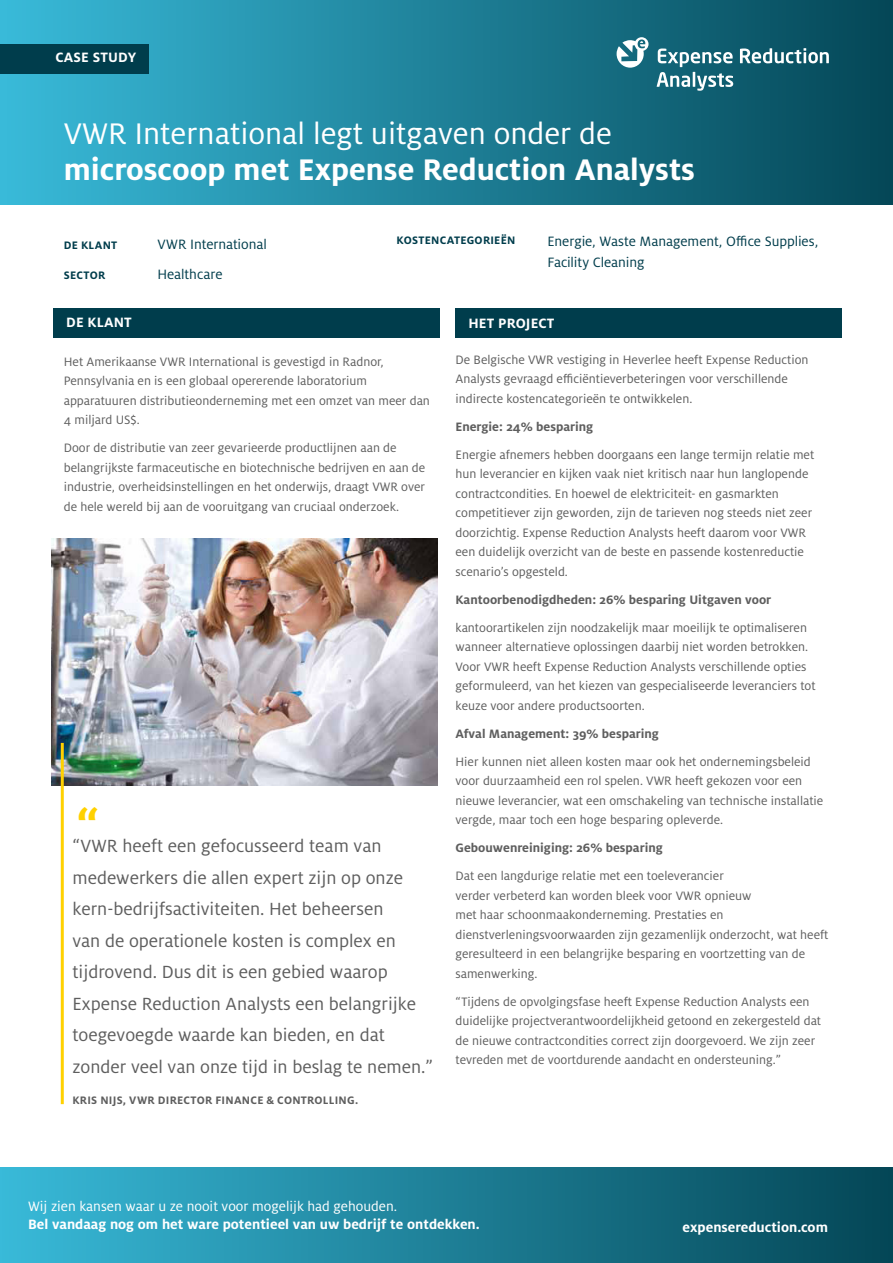
<style>
.page{position:relative;width:893px;height:1263px;background:#fff}
.page>*{position:absolute;margin:0;border:0;box-sizing:border-box;transform-origin:0 0}
.t1{font:700 48px "Milo Pro";color:#ffd100}
.t2{font:700 33px "Milo Pro";color:#fff}
.t3{font:33px "Milo Pro";color:#fff}
.t4{font:19.5px/31.5px "Milo Pro";color:#5e5e5e}
.t5{font:700 15px "Milo Pro";color:#fff}
.t6{font:15px/21px "Milo Pro";letter-spacing:-.005em;color:#003d4c}
.t7{font:15px "Milo Pro";color:#fff}
.t8{font:13.5px/19.5px "Milo Pro";color:#5e5e5e}
.t9{font:700 13.5px "Milo Pro";color:#5e5e5e}
.t10{font:700 12px "Milo Pro";letter-spacing:.02em;color:#5e5e5e}
.t11{font:700 12px "Milo Pro";letter-spacing:.02em;color:#003d4c}
</style>
<div class="page">
<div style="left:0;top:1167px;width:893px;height:96px;background:linear-gradient(to right,#39b9d8,#044656)"></div>
<div style="left:0;top:0;width:893px;height:204px;background:linear-gradient(to right,#39bad9,#044756)"></div>
<div style="left:53px;top:308px;width:387px;height:30px;background:#003d4c"></div>
<div style="left:0;top:44px;width:149px;height:30px;background:#003d4c"></div>
<svg style="left:740px;top:48px;width:89px;height:15px"></svg>
<svg style="left:657px;top:49px;width:76px;height:42px"></svg>
<svg style="left:617px;top:37px;width:31px;height:31px"></svg>
<img style="left:51px;top:538px;width:386px;height:248px">
<hr style="left:61px;top:743px;width:3px;height:361px;background:#ffd100">
<div style="left:455px;top:308px;width:387px;height:30px;background:#003d4c"></div>
<p class="t5" style="left:56px;top:49px;width:82px">CASE STUDY</p>
<h2 class="t3" style="left:64px;top:115px;width:550px">VWR International legt uitgaven onder de</h2>
<h2 class="t2" style="left:64px;top:151px;width:633px">microscoop met Expense Reduction Analysts</h2>
<p class="t11" style="left:397px;top:233px;width:120px">KOSTENCATEGORIEËN</p>
<p class="t6" style="left:547px;top:231px;width:272px">Energie, Waste Management, Office Supplies,<br>Facility Cleaning</p>
<p class="t11" style="left:64px;top:239px;width:55px">DE KLANT</p>
<p class="t6" style="left:157px;top:234px;width:111px">VWR International</p>
<p class="t11" style="left:64px;top:268px;width:43px">SECTOR</p>
<p class="t6" style="left:157px;top:264px;width:67px">Healthcare</p>
<p class="t5" style="left:66px;top:314px;width:67px">DE KLANT</p>
<p class="t8" style="left:64px;top:352px;width:368px">Het Amerikaanse VWR International is gevestigd in Radnor, Pennsylvania en is een globaal opererende laboratorium apparatuuren distributieonderneming met een omzet van meer dan 4 miljard US$.</p>
<p class="t8" style="left:64px;top:438px;width:363px">Door de distributie van zeer gevarieerde productlijnen aan de belangrijkste farmaceutische en biotechnische bedrijven en aan de industrie, overheidsinstellingen en het onderwijs, draagt VWR over de hele wereld bij aan de vooruitgang van cruciaal onderzoek.</p>
<p class="t5" style="left:468px;top:314px;width:88px">HET PROJECT</p>
<p class="t8" style="left:455px;top:350px;width:355px">De Belgische VWR vestiging in Heverlee heeft Expense Reduction<br>Analysts gevraagd efficiëntieverbeteringen voor verschillende indirecte kostencategorieën te ontwikkelen.</p>
<p class="t9" style="left:455px;top:419px;width:139px">Energie: 24% besparing</p>
<p class="t8" style="left:455px;top:445px;width:360px">Energie afnemers hebben doorgaans een lange termijn relatie met hun leverancier en kijken vaak niet kritisch naar hun langlopende contractcondities. En hoewel de elektriciteit- en gasmarkten competitiever zijn geworden, zijn de tarieven nog steeds niet zeer doorzichtig. Expense Reduction Analysts heeft daarom voor VWR een duidelijk overzicht van de beste en passende kostenreductie scenario’s opgesteld.</p>
<p class="t9" style="left:455px;top:592px;width:317px">Kantoorbenodigdheden: 26% besparing Uitgaven voor</p>
<p class="t8" style="left:455px;top:618px;width:362px">kantoorartikelen zijn noodzakelijk maar moeilijk te optimaliseren wanneer alternatieve oplossingen daarbij niet worden betrokken.<br>Voor VWR heeft Expense Reduction Analysts verschillende opties geformuleerd, van het kiezen van gespecialiseerde leveranciers tot keuze voor andere productsoorten.</p>
<p class="t9" style="left:455px;top:726px;width:205px">Afval Management: 39% besparing</p>
<p class="t8" style="left:455px;top:752px;width:369px">Hier kunnen niet alleen kosten maar ook het ondernemingsbeleid voor duurzaamheid een rol spelen. VWR heeft gekozen voor een nieuwe leverancier, wat een omschakeling van technische installatie vergde, maar toch een hoge besparing opleverde.</p>
<p class="t9" style="left:455px;top:840px;width:209px">Gebouwenreiniging: 26% besparing</p>
<p class="t8" style="left:455px;top:866px;width:374px">Dat een langdurige relatie met een toeleverancier<br>verder verbeterd kan worden bleek voor VWR opnieuw<br>met haar schoonmaakonderneming. Prestaties en dienstverleningsvoorwaarden zijn gezamenlijk onderzocht, wat heeft geresulteerd in een belangrijke besparing en voortzetting van de samenwerking.</p>
<p class="t8" style="left:455px;top:992px;width:367px">“Tijdens de opvolgingsfase heeft Expense Reduction Analysts een duidelijke projectverantwoordelijkheid getoond en zekergesteld dat de nieuwe contractcondities correct zijn doorgevoerd. We zijn zeer tevreden met de voortdurende aandacht en ondersteuning.”</p>
<h1 class="t1" style="left:77px;top:797px;width:24px">“</h1>
<p class="t4" style="left:72px;top:830px;width:362px">“VWR heeft een gefocusseerd team van medewerkers die allen expert zijn op onze kern-bedrijfsactiviteiten. Het beheersen<br>van de operationele kosten is complex en tijdrovend. Dus dit is een gebied waarop Expense Reduction Analysts een belangrijke toegevoegde waarde kan bieden, en dat zonder veel van onze tijd in beslag te nemen.”</p>
<p class="t10" style="left:73px;top:1093px;width:287px">KRIS NIJS, VWR DIRECTOR FINANCE &amp; CONTROLLING.</p>
<p class="t7" style="left:28px;top:1197px;width:371px">Wij zien kansen waar u ze nooit voor mogelijk had gehouden.</p>
<p class="t5" style="left:28px;top:1215px;width:453px">Bel vandaag nog om het ware potentieel van uw bedrijf te ontdekken.</p>
<p class="t5" style="left:683px;top:1218px;width:147px">expensereduction.com</p>
</div>
